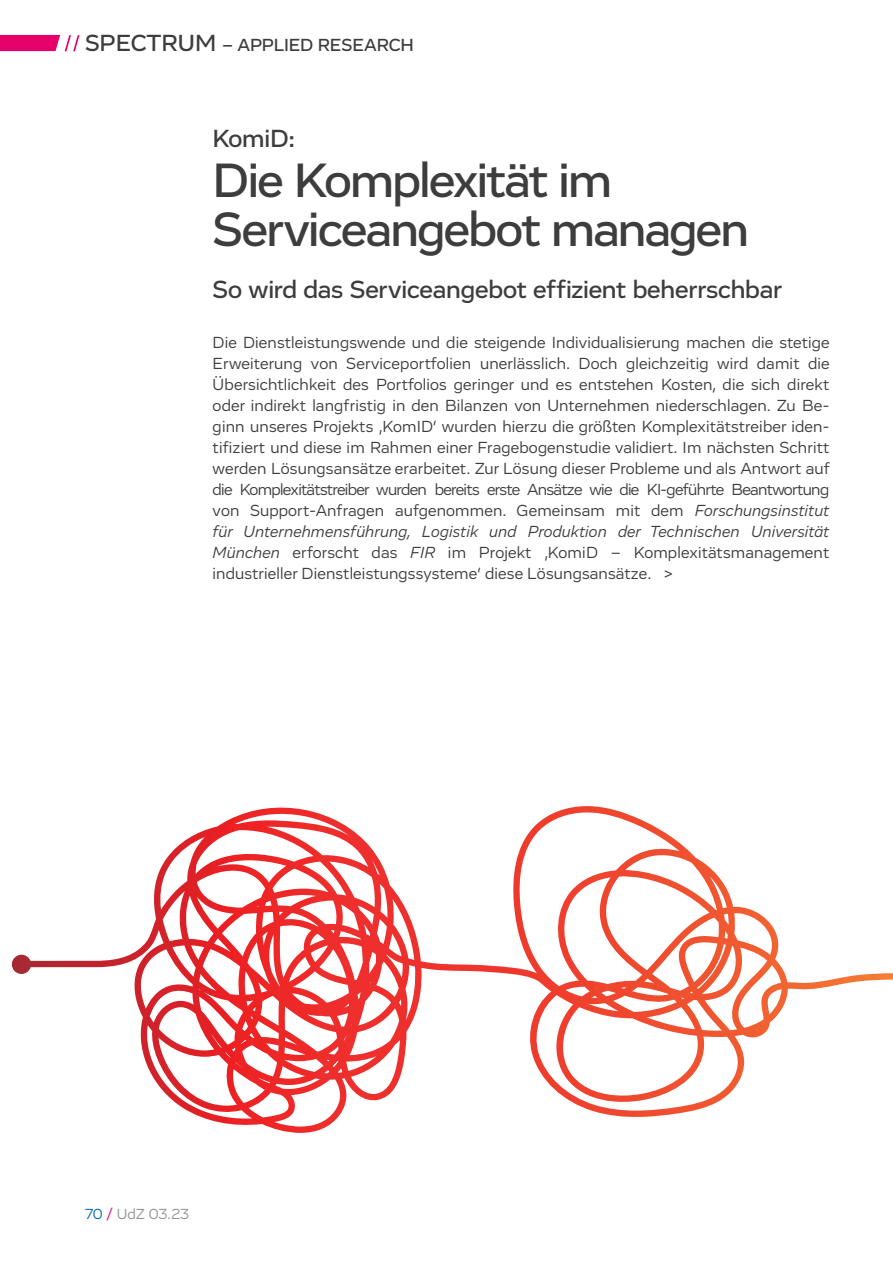
<style>
.page{position:relative;width:893px;height:1263px;background:#fff}
.page>*{position:absolute;margin:0;border:0;box-sizing:border-box;transform-origin:0 0}
.t1{font:500 49.5px/49.5px "Vito";letter-spacing:-.03em;color:#3d3d3d}
.t2{font:500 25.5px "Vito";letter-spacing:-.01em;color:#3d3d3d}
.t3{font:500 18px "Vito";letter-spacing:-.01em;color:#3d3d3d}
.t4{font:16.5px/21px "Vito";letter-spacing:.01em;color:#3d3d3d;text-align:justify}
.t5{font:15px "Vito";letter-spacing:-.005em;color:#929393}
.s1{font-size:24px}
.s2{font-style:italic}
.s3{color:#0069b5}
.s4{color:#e5006a}
</style>
<div class="page">
<svg style="left:0;top:35px;width:80px;height:16px"></svg>
<svg style="left:12px;top:806px;width:881px;height:327px"></svg>
<p class="t3" style="left:85px;top:34px;width:330px"><span class="s1">SPECTRUM</span> – APPLIED RESEARCH</p>
<h2 class="t2" style="left:213px;top:123px;width:84px">KomiD:</h2>
<h1 class="t1" style="left:213px;top:155px;width:538px">Die Komplexität im<br>Serviceangebot managen</h1>
<h2 class="t2" style="left:213px;top:274px;width:571px">So wird das Serviceangebot effizient beherrschbar</h2>
<p class="t4" style="left:213px;top:332px;width:619px">Die Dienstleistungswende und die steigende Individualisierung machen die stetige Erweiterung von Serviceportfolien unerlässlich. Doch gleichzeitig wird damit die Übersichtlichkeit des Portfolios geringer und es entstehen Kosten, die sich direkt oder indirekt langfristig in den Bilanzen von Unternehmen niederschlagen. Zu Be&shy;ginn unseres Projekts ‚KomID‘ wurden hierzu die größten Komplexitätstreiber iden&shy;tifiziert und diese im Rahmen einer Fragebogenstudie validiert. Im nächsten Schritt werden Lösungsansätze erarbeitet. Zur Lösung dieser Probleme und als Antwort auf die Komplexitätstreiber wurden bereits erste Ansätze wie die KI-geführte Beantwortung von Support-Anfragen aufgenommen. Gemeinsam mit dem <span class="s2">Forschungsinstitut für Unternehmensführung, Logistik und Produktion der Technischen Universität München</span> erforscht das <span class="s2">FIR</span> im Projekt ‚KomiD – Komplexitätsmanagement industrieller Dienstleistungssysteme‘ diese Lösungsansätze. &gt;</p>
<p class="t5" style="left:85px;top:1205px;width:106px"><span class="s3">70</span> <span class="s4">/</span> UdZ 03.23</p>
</div>
